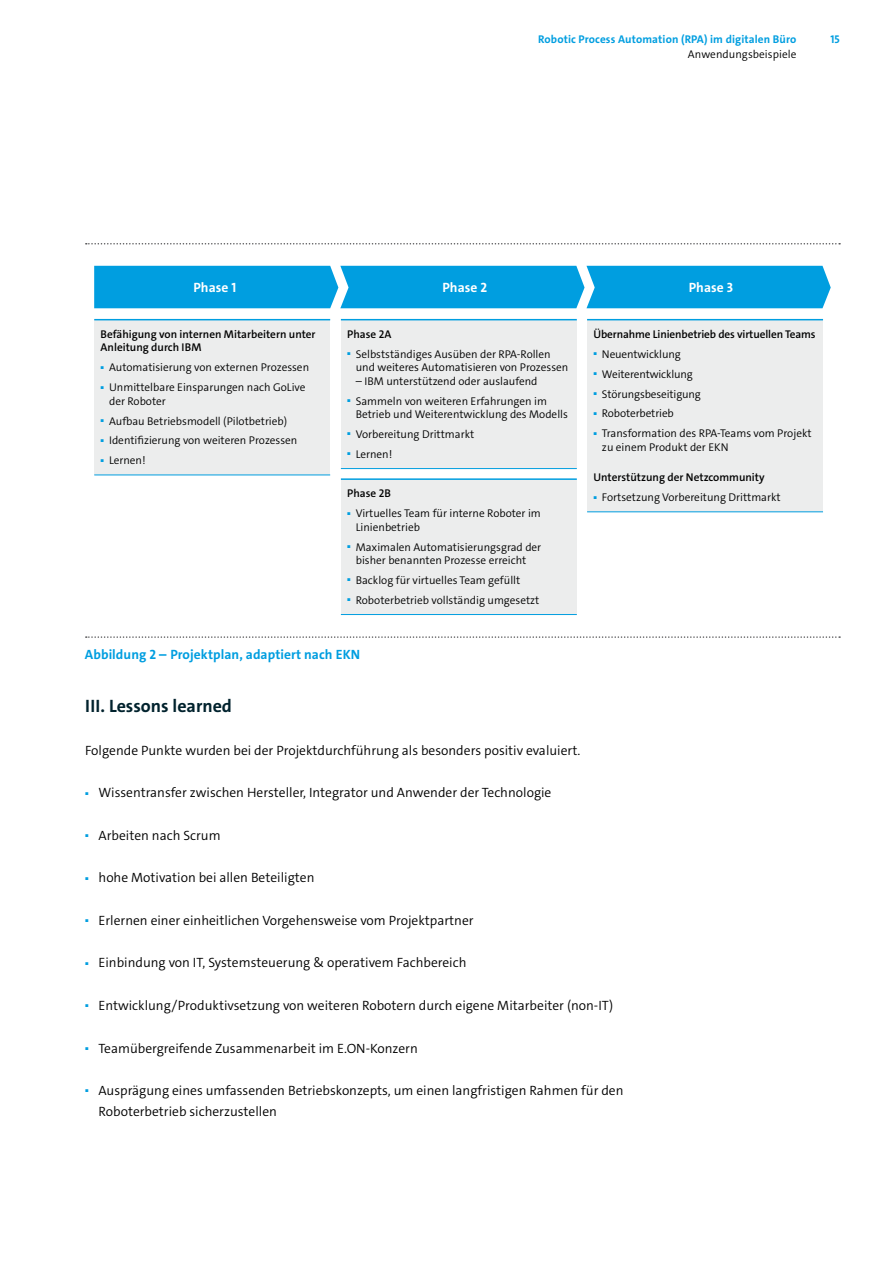
<style>
.page{position:relative;width:893px;height:1263px;background:#fff}
.page>*{position:absolute;margin:0;border:0;box-sizing:border-box;transform-origin:0 0}
._3_Unterabschnitt-Üb{font:700 18px "The Sans C4 s";color:#00222d}
.Fließtext{font:300 13.5px/21.3px "The Sans C4 s";color:#000}
.t1{font:700 13.5px "The Sans C4 s";letter-spacing:.005em;color:#009ee0}
.Ablaufdiagramm{font:700 13.5px "The Sans C4 s";letter-spacing:.005em;color:#fff}
.t2{font:300 11.25px/13.5px "The Sans C4 s";color:#000}
.Aufzählung__Bullet{font:600 11.25px/13.5px "The Sans C4 s";color:#000}
.t3{font:700 11.25px "The Sans C4 s";letter-spacing:.01em;color:#009ee0}
.t4{font:300 4.2px "The Sans C4 s";color:#009ee0}
</style>
<div class="page">
<div style="left:94px;top:266px;width:737px;height:42px;background:#009ee0"></div>
<svg style="left:86px;top:243px;width:754px;height:1px"></svg>
<svg style="left:86px;top:636px;width:754px;height:2px"></svg>
<div style="left:94px;top:320px;width:236px;height:155px;background:#eceded"></div>
<hr style="left:94px;top:319px;width:236px;height:1px;background:#009ee0">
<hr style="left:94px;top:475px;width:236px;height:1px;background:#009ee0">
<div style="left:341px;top:320px;width:236px;height:149px;background:#eceded"></div>
<hr style="left:341px;top:319px;width:236px;height:1px;background:#009ee0">
<hr style="left:341px;top:468px;width:236px;height:1px;background:#009ee0">
<div style="left:587px;top:320px;width:236px;height:192px;background:#eceded"></div>
<hr style="left:587px;top:319px;width:236px;height:1px;background:#009ee0">
<hr style="left:587px;top:511px;width:236px;height:1px;background:#009ee0">
<div style="left:341px;top:479px;width:236px;height:135px;background:#eceded"></div>
<hr style="left:341px;top:478px;width:236px;height:2px;background:#009ee0">
<hr style="left:341px;top:614px;width:236px;height:1px;background:#009ee0">
<p class="t3" style="left:538px;top:31px;width:260px">Robotic Process Automation (RPA) im digitalen Büro</p>
<p class="t3" style="left:830px;top:31px;width:11px">15</p>
<p class="t2" style="left:688px;top:48px;width:110px">Anwendungsbeispiele</p>
<p class="Ablaufdiagramm" style="left:193px;top:279px;width:45px">Phase 1</p>
<p class="Ablaufdiagramm" style="left:442px;top:279px;width:46px">Phase 2</p>
<p class="Ablaufdiagramm" style="left:689px;top:279px;width:46px">Phase 3</p>
<p class="Aufzählung__Bullet" style="left:101px;top:327px;width:216px">Befähigung von internen Mitarbeitern unter<br>Anleitung durch IBM</p>
<p class="t4" style="left:101px;top:365px;width:5px">◼</p>
<p class="t2" style="left:109px;top:361px;width:202px">Automatisierung von externen Prozessen</p>
<p class="t4" style="left:101px;top:384px;width:5px">◼</p>
<p class="t2" style="left:109px;top:381px;width:198px">Unmittelbare Einsparungen nach GoLive der Roboter</p>
<p class="t4" style="left:101px;top:418px;width:5px">◼</p>
<p class="t2" style="left:109px;top:414px;width:180px">Aufbau Betriebsmodell (Pilotbetrieb)</p>
<p class="t4" style="left:101px;top:438px;width:5px">◼</p>
<p class="t2" style="left:109px;top:434px;width:190px">Identifizierung von weiteren Prozessen</p>
<p class="t4" style="left:101px;top:458px;width:5px">◼</p>
<p class="t2" style="left:109px;top:454px;width:38px">Lernen!</p>
<p class="Aufzählung__Bullet" style="left:593px;top:327px;width:224px">Übernahme Linienbetrieb des virtuellen Teams</p>
<p class="t4" style="left:593px;top:351px;width:5px">◼</p>
<p class="t2" style="left:602px;top:347px;width:80px">Neuentwicklung</p>
<p class="t4" style="left:593px;top:371px;width:5px">◼</p>
<p class="t2" style="left:602px;top:367px;width:92px">Weiterentwicklung</p>
<p class="t4" style="left:593px;top:391px;width:5px">◼</p>
<p class="t2" style="left:602px;top:387px;width:100px">Störungsbeseitigung</p>
<p class="t4" style="left:593px;top:411px;width:5px">◼</p>
<p class="t2" style="left:602px;top:407px;width:73px">Roboterbetrieb</p>
<p class="t4" style="left:593px;top:431px;width:5px">◼</p>
<p class="t2" style="left:602px;top:427px;width:211px">Transformation des RPA-Teams vom Projekt zu einem Produkt der EKN</p>
<p class="Aufzählung__Bullet" style="left:593px;top:471px;width:173px">Unterstützung der Netzcommunity</p>
<p class="t4" style="left:593px;top:494px;width:5px">◼</p>
<p class="t2" style="left:602px;top:491px;width:180px">Fortsetzung Vorbereitung Drittmarkt</p>
<p class="Aufzählung__Bullet" style="left:347px;top:327px;width:46px">Phase 2A</p>
<p class="t4" style="left:347px;top:351px;width:5px">◼</p>
<p class="t2" style="left:356px;top:347px;width:214px">Selbstständiges Ausüben der RPA-Rollen und weiteres Automatisieren von Prozessen</p>
<p class="t2" style="left:356px;top:374px;width:183px">– IBM unterstützend oder auslaufend</p>
<p class="t4" style="left:347px;top:398px;width:5px">◼</p>
<p class="t2" style="left:356px;top:394px;width:214px">Sammeln von weiteren Erfahrungen im<br>Betrieb und Weiterentwicklung des Modells</p>
<p class="t4" style="left:347px;top:431px;width:5px">◼</p>
<p class="t2" style="left:356px;top:428px;width:120px">Vorbereitung Drittmarkt</p>
<p class="t4" style="left:347px;top:451px;width:5px">◼</p>
<p class="t2" style="left:356px;top:447px;width:38px">Lernen!</p>
<p class="Aufzählung__Bullet" style="left:347px;top:487px;width:45px">Phase 2B</p>
<p class="t4" style="left:347px;top:510px;width:5px">◼</p>
<p class="t2" style="left:356px;top:507px;width:187px">Virtuelles Team für interne Roboter im<br>Linienbetrieb</p>
<p class="t4" style="left:347px;top:544px;width:5px">◼</p>
<p class="t2" style="left:356px;top:540px;width:187px">Maximalen Automatisierungsgrad der bisher benannten Prozesse erreicht</p>
<p class="t4" style="left:347px;top:577px;width:5px">◼</p>
<p class="t2" style="left:356px;top:573px;width:166px">Backlog für virtuelles Team gefüllt</p>
<p class="t4" style="left:347px;top:597px;width:5px">◼</p>
<p class="t2" style="left:356px;top:593px;width:185px">Roboterbetrieb vollständig umgesetzt</p>
<p class="t1" style="left:85px;top:646px;width:277px">Abbildung 2 – Projektplan, adaptiert nach EKN</p>
<p class="_3_Unterabschnitt-Üb" style="left:85px;top:695px;width:148px">III. Lessons learned</p>
<p class="Fließtext" style="left:85px;top:740px;width:497px">Folgende Punkte wurden bei der Projektdurchführung als besonders positiv evaluiert.</p>
<p class="t4" style="left:85px;top:791px;width:5px">◼</p>
<p class="Fließtext" style="left:99px;top:782px;width:454px">Wissentransfer zwischen Hersteller, Integrator und Anwender der Technologie</p>
<p class="t4" style="left:85px;top:833px;width:5px">◼</p>
<p class="Fließtext" style="left:99px;top:825px;width:124px">Arbeiten nach Scrum</p>
<p class="t4" style="left:85px;top:876px;width:5px">◼</p>
<p class="Fließtext" style="left:99px;top:867px;width:217px">hohe Motivation bei allen Beteiligten</p>
<p class="t4" style="left:85px;top:918px;width:5px">◼</p>
<p class="Fließtext" style="left:99px;top:910px;width:377px">Erlernen einer einheitlichen Vorgehensweise vom Projektpartner</p>
<p class="t4" style="left:85px;top:961px;width:5px">◼</p>
<p class="Fließtext" style="left:99px;top:952px;width:369px">Einbindung von IT, Systemsteuerung &amp; operativem Fachbereich</p>
<p class="t4" style="left:85px;top:1003px;width:5px">◼</p>
<p class="Fließtext" style="left:99px;top:995px;width:516px">Entwicklung/Produktivsetzung von weiteren Robotern durch eigene Mitarbeiter (non-IT)</p>
<p class="t4" style="left:85px;top:1046px;width:5px">◼</p>
<p class="Fließtext" style="left:99px;top:1037px;width:321px">Teamübergreifende Zusammenarbeit im E.ON-Konzern</p>
<p class="t4" style="left:85px;top:1088px;width:5px">◼</p>
<p class="Fließtext" style="left:99px;top:1080px;width:526px">Ausprägung eines umfassenden Betriebskonzepts, um einen langfristigen Rahmen für den<br>Roboterbetrieb sicherzustellen</p>
</div>
